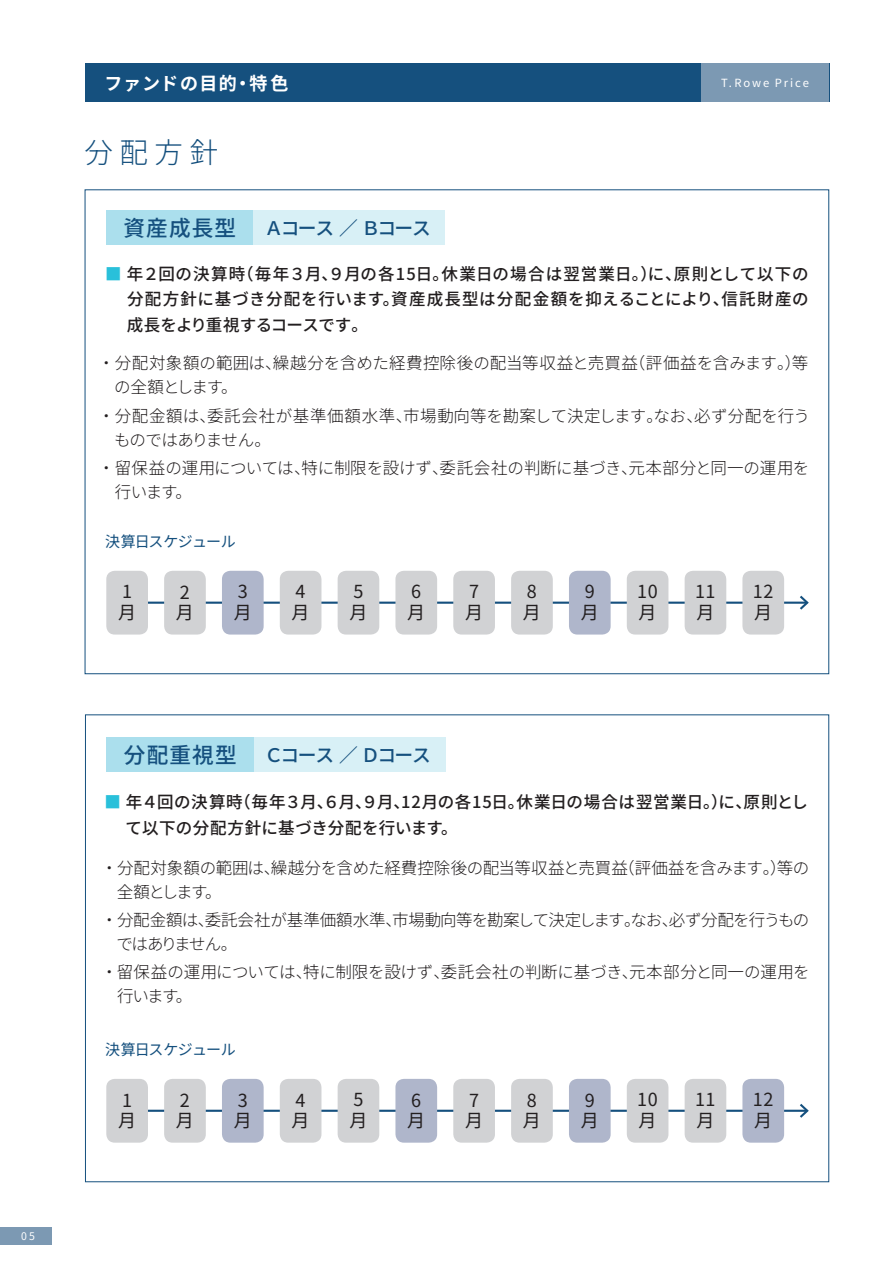
<style>
.page{position:relative;width:893px;height:1263px;background:#fff}
.page>*{position:absolute;margin:0;border:0;box-sizing:border-box;transform-origin:0 0}
.t1{font:300 28.5px "Noto Sans JP";color:#15507e}
.t2{font:500 21.6px "Noto Sans JP";letter-spacing:.055em;color:#15507e}
.t3{font:500 18.75px "Noto Sans JP";letter-spacing:-.085em;color:#15507e}
.t4{font:18px/20.4px "Noto Sans JP";letter-spacing:.03em;color:#231f20}
.t5{font:700 18px "Noto Sans JP";letter-spacing:.07em;color:#fff}
.t6{font:300 16.5px/24px "Noto Sans JP";letter-spacing:-.01em;color:#231f20}
.t7{font:500 16.5px/25.5px "Noto Sans JP";letter-spacing:.02em;color:#231f20}
.t8{font:300 16.5px/24px "Noto Sans JP";letter-spacing:-.045em;color:#231f20}
.t9{font:15px "Noto Sans JP";letter-spacing:-.035em;color:#15507e}
.t10{font:11.25px "Noto Sans JP";letter-spacing:.175em;color:#fff}
.t11{font:10.5px "Noto Sans JP";color:#fff}
.s1{color:#29c0da}
</style>
<div class="page">
<div style="left:0;top:1227px;width:51px;height:17px;background:#7c99b3"></div>
<hr style="left:128px;top:1110px;width:679px;height:2px;background:#15507e">
<svg style="left:797px;top:1103px;width:12px;height:15px"></svg>
<hr style="left:128px;top:602px;width:679px;height:2px;background:#15507e">
<svg style="left:797px;top:595px;width:12px;height:15px"></svg>
<div style="left:106px;top:210px;width:147px;height:34px;background:#abdfed"></div>
<div style="left:253px;top:210px;width:192px;height:34px;background:#d8f0f6"></div>
<div style="left:107px;top:738px;width:147px;height:34px;background:#abdfed"></div>
<div style="left:254px;top:738px;width:191px;height:34px;background:#d8f0f6"></div>
<div style="left:106px;top:1079px;width:42px;height:64px;background:#d1d2d4;border-radius:9px"></div>
<div style="left:106px;top:571px;width:42px;height:63px;background:#d1d2d4;border-radius:9px"></div>
<div style="left:164px;top:1079px;width:42px;height:64px;background:#d1d2d4;border-radius:9px"></div>
<div style="left:164px;top:571px;width:42px;height:63px;background:#d1d2d4;border-radius:9px"></div>
<div style="left:222px;top:1079px;width:42px;height:64px;background:#afb6cb;border-radius:9px"></div>
<div style="left:222px;top:571px;width:42px;height:63px;background:#afb6cb;border-radius:9px"></div>
<div style="left:280px;top:1079px;width:41px;height:64px;background:#d1d2d4;border-radius:9px"></div>
<div style="left:280px;top:571px;width:41px;height:63px;background:#d1d2d4;border-radius:9px"></div>
<div style="left:338px;top:1079px;width:41px;height:64px;background:#d1d2d4;border-radius:9px"></div>
<div style="left:338px;top:571px;width:41px;height:63px;background:#d1d2d4;border-radius:9px"></div>
<div style="left:395px;top:1079px;width:42px;height:64px;background:#afb6cb;border-radius:9px"></div>
<div style="left:395px;top:571px;width:42px;height:63px;background:#d1d2d4;border-radius:9px"></div>
<div style="left:453px;top:1079px;width:42px;height:64px;background:#d1d2d4;border-radius:9px"></div>
<div style="left:453px;top:571px;width:42px;height:63px;background:#d1d2d4;border-radius:9px"></div>
<div style="left:511px;top:1079px;width:42px;height:64px;background:#d1d2d4;border-radius:9px"></div>
<div style="left:511px;top:571px;width:42px;height:63px;background:#d1d2d4;border-radius:9px"></div>
<div style="left:569px;top:1079px;width:42px;height:64px;background:#afb6cb;border-radius:9px"></div>
<div style="left:569px;top:571px;width:42px;height:63px;background:#afb6cb;border-radius:9px"></div>
<div style="left:627px;top:1079px;width:41px;height:64px;background:#d1d2d4;border-radius:9px"></div>
<div style="left:627px;top:571px;width:41px;height:63px;background:#d1d2d4;border-radius:9px"></div>
<div style="left:685px;top:1079px;width:41px;height:64px;background:#d1d2d4;border-radius:9px"></div>
<div style="left:685px;top:571px;width:41px;height:63px;background:#d1d2d4;border-radius:9px"></div>
<div style="left:742px;top:1079px;width:42px;height:64px;background:#afb6cb;border-radius:9px"></div>
<div style="left:742px;top:571px;width:42px;height:63px;background:#d1d2d4;border-radius:9px"></div>
<div style="left:85px;top:64px;width:744px;height:38px;background:#15507e"></div>
<div style="left:701px;top:64px;width:128px;height:38px;background:#7c99b3"></div>
<p class="t11" style="left:21px;top:1230px;width:15px">05</p>
<p class="t5" style="left:105px;top:73px;width:185px">ファンドの目的・特色</p>
<p class="t10" style="left:721px;top:77px;width:90px">T.Rowe Price</p>
<h1 class="t1" style="left:85px;top:137px;width:135px">分配方針</h1>
<h2 class="t2" style="left:123px;top:215px;width:114px">資産成長型</h2>
<p class="t3" style="left:264px;top:217px;width:168px">Ａコース ／ Ｂコース</p>
<p class="t7" style="left:127px;top:261px;width:683px;text-align:justify;text-indent:-22px"><span class="s1">■</span> 年２回の決算時（毎年３月、９月の各15日。休業日の場合は翌営業日。）に、原則として以下の分配方針に基づき分配を行います。資産成長型は分配金額を抑えることにより、信託財産の成長をより重視するコースです。</p>
<p class="t6" style="left:114px;top:352px;width:696px;text-indent:-16px">・ 分配対象額の範囲は、繰越分を含めた経費控除後の配当等収益と売買益（評価益を含みます。）等の全額とします。</p>
<p class="t6" style="left:114px;top:404px;width:697px;text-indent:-16px">・ 分配金額は、委託会社が基準価額水準、市場動向等を勘案して決定します。なお、必ず分配を行うものではありません。</p>
<p class="t6" style="left:115px;top:456px;width:696px;text-indent:-17px">・ 留保益の運用については、特に制限を設けず、委託会社の判断に基づき、元本部分と同一の運用を行います。</p>
<p class="t9" style="left:105px;top:533px;width:132px">決算日スケジュール</p>
<p class="t4" style="left:118px;top:582px;width:16px">1月</p>
<p class="t4" style="left:176px;top:582px;width:16px">2月</p>
<p class="t4" style="left:234px;top:582px;width:16px">3月</p>
<p class="t4" style="left:292px;top:582px;width:16px">4月</p>
<p class="t4" style="left:349px;top:582px;width:16px">5月</p>
<p class="t4" style="left:407px;top:582px;width:16px">6月</p>
<p class="t4" style="left:465px;top:582px;width:16px">7月</p>
<p class="t4" style="left:523px;top:582px;width:16px">8月</p>
<p class="t4" style="left:581px;top:582px;width:16px">9月</p>
<p class="t4" style="left:637px;top:582px;width:22px">10月</p>
<p class="t4" style="left:695px;top:582px;width:22px">11月</p>
<p class="t4" style="left:753px;top:582px;width:22px">12月</p>
<h2 class="t2" style="left:124px;top:743px;width:114px">分配重視型</h2>
<p class="t3" style="left:264px;top:744px;width:168px">Ｃコース ／ Ｄコース</p>
<p class="t7" style="left:126px;top:790px;width:684px;text-indent:-21px"><span class="s1">■</span> 年４回の決算時（毎年３月、６月、９月、12月の各15日。休業日の場合は翌営業日。）に、原則として以下の分配方針に基づき分配を行います。</p>
<p class="t6" style="left:117px;top:856px;width:694px;text-indent:-16px">・ 分配対象額の範囲は、繰越分を含めた経費控除後の配当等収益と売買益（評価益を含みます。）等の全額とします。</p>
<p class="t8" style="left:117px;top:908px;width:694px;text-indent:-15px">・ 分配金額は、委託会社が基準価額水準、市場動向等を勘案して決定します。なお、必ず分配を行うものではありません。</p>
<p class="t6" style="left:117px;top:960px;width:694px;text-indent:-16px">・ 留保益の運用については、特に制限を設けず、委託会社の判断に基づき、元本部分と同一の運用を行います。</p>
<p class="t9" style="left:105px;top:1041px;width:132px">決算日スケジュール</p>
<p class="t4" style="left:118px;top:1090px;width:16px">1月</p>
<p class="t4" style="left:176px;top:1090px;width:16px">2月</p>
<p class="t4" style="left:234px;top:1090px;width:16px">3月</p>
<p class="t4" style="left:292px;top:1090px;width:16px">4月</p>
<p class="t4" style="left:349px;top:1090px;width:16px">5月</p>
<p class="t4" style="left:407px;top:1090px;width:16px">6月</p>
<p class="t4" style="left:465px;top:1090px;width:16px">7月</p>
<p class="t4" style="left:523px;top:1090px;width:16px">8月</p>
<p class="t4" style="left:581px;top:1090px;width:16px">9月</p>
<p class="t4" style="left:637px;top:1090px;width:22px">10月</p>
<p class="t4" style="left:695px;top:1090px;width:22px">11月</p>
<p class="t4" style="left:753px;top:1090px;width:22px">12月</p>
</div>
